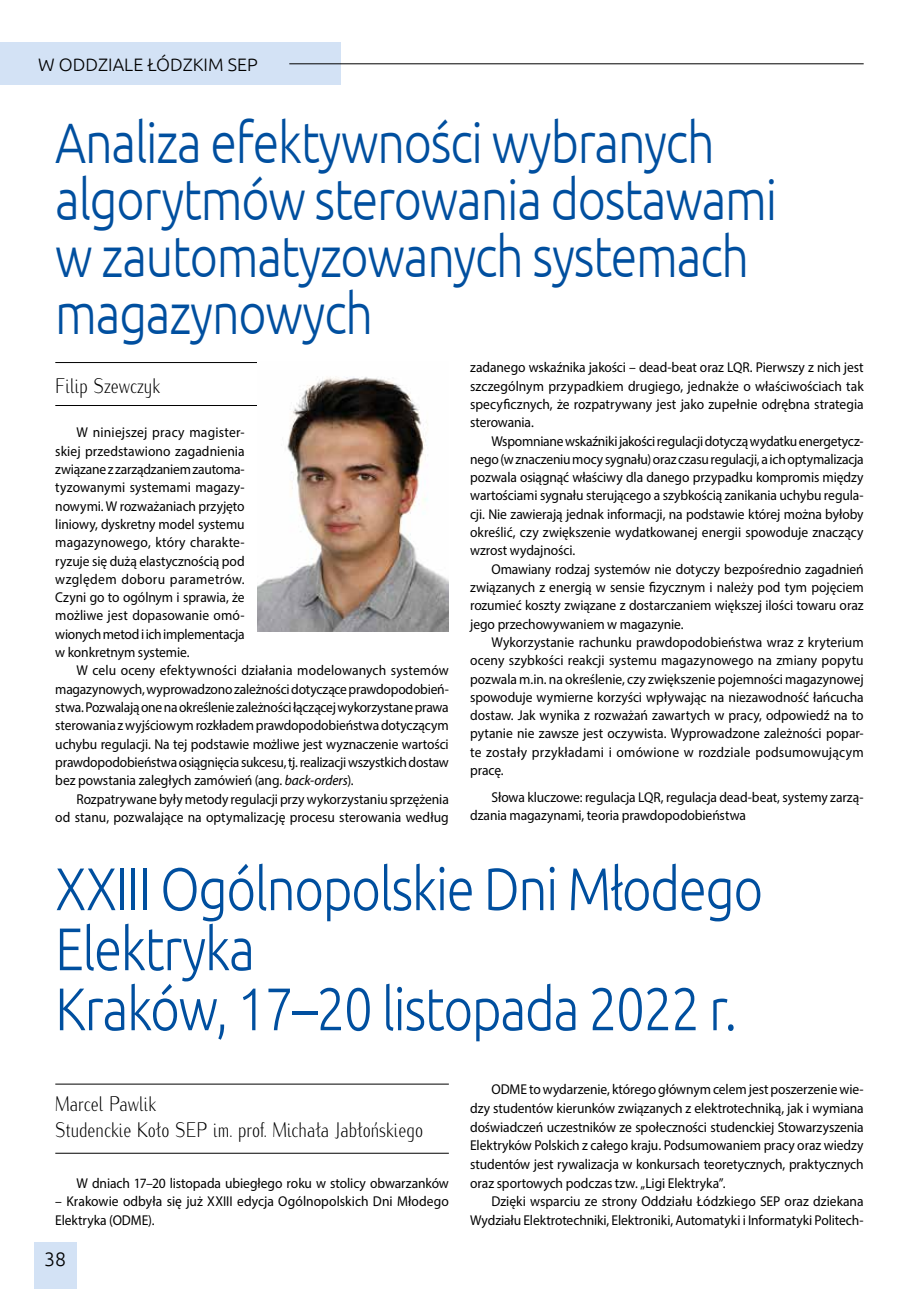
<style>
.page{position:relative;width:919px;height:1289px;background:#fff}
.page>*{position:absolute;margin:0;border:0;box-sizing:border-box;transform-origin:0 0}
.t1{font:300 60px/60px "Ubuntu";letter-spacing:-.025em;color:#004f9f;scale:.85 1}
.t2{font:300 57px/57px "Ubuntu";letter-spacing:-.025em;color:#004f9f;scale:.85 1}
.t3{font:300 21px/25.2px "Iwona";color:#000;scale:.8 1}
.t4{font:300 19.5px "Ubuntu";color:#000}
.t5{font:300 18px "Ubuntu";color:#000}
.t6{font:14.25px/18.3px "Myriad Pro";letter-spacing:-.005em;color:#000;text-align:justify;scale:.95 1}
.s1{font-style:italic}
</style>
<div class="page">
<div style="left:34px;top:1242px;width:43px;height:46px;background:#d3e2f5"></div>
<div style="left:0;top:43px;width:340px;height:42px;background:#d3e2f5"></div>
<hr style="left:55px;top:362px;width:394px;height:1px;background:#000">
<hr style="left:55px;top:405px;width:394px;height:1px;background:#000">
<img style="left:257px;top:362px;width:192px;height:269px">
<hr style="left:55px;top:1083px;width:394px;height:1px;background:#000">
<hr style="left:55px;top:1152px;width:394px;height:1px;background:#000">
<hr style="left:289px;top:63px;width:574px;height:1px;background:#000">
<p class="t5" style="left:38px;top:54px;width:221px">W ODDZIALE ŁÓDZKIM SEP</p>
<h2 class="t2" style="left:55px;top:113px;width:850px">Analiza efektywności wybranych algorytmów sterowania dostawami w zautomatyzowanych systemach magazynowych</h2>
<h3 class="t3" style="left:55px;top:371px;width:132px">Filip Szewczyk</h3>
<p class="t6" style="left:55px;top:423px;width:201px;text-indent:21px">W niniejszej pracy magister&shy;skiej przedstawiono zagadnienia związane z zarządzaniem zautoma&shy;tyzowanymi systemami magazy&shy;nowymi. W rozważaniach przyjęto liniowy, dyskretny model systemu magazynowego, który charakte&shy;ryzuje się dużą elastycznością pod względem doboru parametrów.<br>Czyni go to ogólnym i sprawia, że możliwe jest dopasowanie omó&shy;wionych metod i ich implementacja w konkretnym systemie.</p>
<p class="t6" style="left:55px;top:661px;width:416px;text-indent:21px">W celu oceny efektywności działania modelowanych systemów magazynowych, wyprowadzono zależności dotyczące prawdopodobień&shy;stwa. Pozwalają one na określenie zależności łączącej wykorzystane prawa sterowania z wyjściowym rozkładem prawdopodobieństwa dotyczącym uchybu regulacji. Na tej podstawie możliwe jest wyznaczenie wartości prawdopodobieństwa osiągnięcia sukcesu, tj. realizacji wszystkich dostaw bez powstania zaległych zamówień (ang. <span class="s1">back-orders</span>).</p>
<p class="t6" style="left:55px;top:789px;width:416px;text-align:right">Rozpatrywane były metody regulacji przy wykorzystaniu sprzężenia<br>od stanu, pozwalające na optymalizację procesu sterowania według</p>
<p class="t6" style="left:470px;top:358px;width:416px">zadanego wskaźnika jakości – dead-beat oraz LQR. Pierwszy z nich jest szczególnym przypadkiem drugiego, jednakże o właściwościach tak specyficznych, że rozpatrywany jest jako zupełnie odrębna strategia sterowania.</p>
<p class="t6" style="left:470px;top:431px;width:416px;text-indent:21px">Wspomniane wskaźniki jakości regulacji dotyczą wydatku energetycz&shy;nego (w znaczeniu mocy sygnału) oraz czasu regulacji, a ich optymalizacja pozwala osiągnąć właściwy dla danego przypadku kompromis między wartościami sygnału sterującego a szybkością zanikania uchybu regula&shy;cji. Nie zawierają jednak informacji, na podstawie której można byłoby określić, czy zwiększenie wydatkowanej energii spowoduje znaczący wzrost wydajności.</p>
<p class="t6" style="left:470px;top:559px;width:416px;text-indent:21px">Omawiany rodzaj systemów nie dotyczy bezpośrednio zagadnień związanych z energią w sensie fizycznym i należy pod tym pojęciem rozumieć koszty związane z dostarczaniem większej ilości towaru oraz jego przechowywaniem w magazynie.</p>
<p class="t6" style="left:470px;top:632px;width:416px;text-indent:21px">Wykorzystanie rachunku prawdopodobieństwa wraz z kryterium oceny szybkości reakcji systemu magazynowego na zmiany popytu pozwala m.in. na określenie, czy zwiększenie pojemności magazynowej spowoduje wymierne korzyści wpływając na niezawodność łańcucha dostaw. Jak wynika z rozważań zawartych w pracy, odpowiedź na to pytanie nie zawsze jest oczywista. Wyprowadzone zależności popar&shy;te zostały przykładami i omówione w rozdziale podsumowującym pracę.</p>
<p class="t6" style="left:470px;top:787px;width:416px;text-indent:21px">Słowa kluczowe: regulacja LQR, regulacja dead-beat, systemy zarzą&shy;dzania magazynami, teoria prawdopodobieństwa</p>
<h1 class="t1" style="left:55px;top:857px;width:834px">XXIII Ogólnopolskie Dni Młodego<br>Elektryka<br>Kraków, 17–20 listopada 2022 r.</h1>
<h3 class="t3" style="left:55px;top:1089px;width:461px">Marcel Pawlik<br>Studenckie Koło SEP im. prof. Michała Jabłońskiego</h3>
<p class="t6" style="left:77px;top:1173px;width:393px">W dniach 17–20 listopada ubiegłego roku w stolicy obwarzanków</p>
<p class="t6" style="left:55px;top:1192px;width:416px">– Krakowie odbyła się już XXIII edycja Ogólnopolskich Dni Młodego<br>Elektryka (ODME).</p>
<h3 class="t4" style="left:44px;top:1247px;width:23px">38</h3>
<p class="t6" style="left:470px;top:1080px;width:416px;text-indent:21px">ODME to wydarzenie, którego głównym celem jest poszerzenie wie&shy;dzy studentów kierunków związanych z elektrotechniką, jak i wymiana doświadczeń uczestników ze społeczności studenckiej Stowarzyszenia Elektryków Polskich z całego kraju. Podsumowaniem pracy oraz wiedzy studentów jest rywalizacja w konkursach teoretycznych, praktycznych oraz sportowych podczas tzw. „Ligi Elektryka”.</p>
<p class="t6" style="left:470px;top:1192px;width:416px;text-align:right">Dzięki wsparciu ze strony Oddziału Łódzkiego SEP oraz dziekana<br>Wydziału Elektrotechniki, Elektroniki, Automatyki i Informatyki Politech-</p>
</div>
